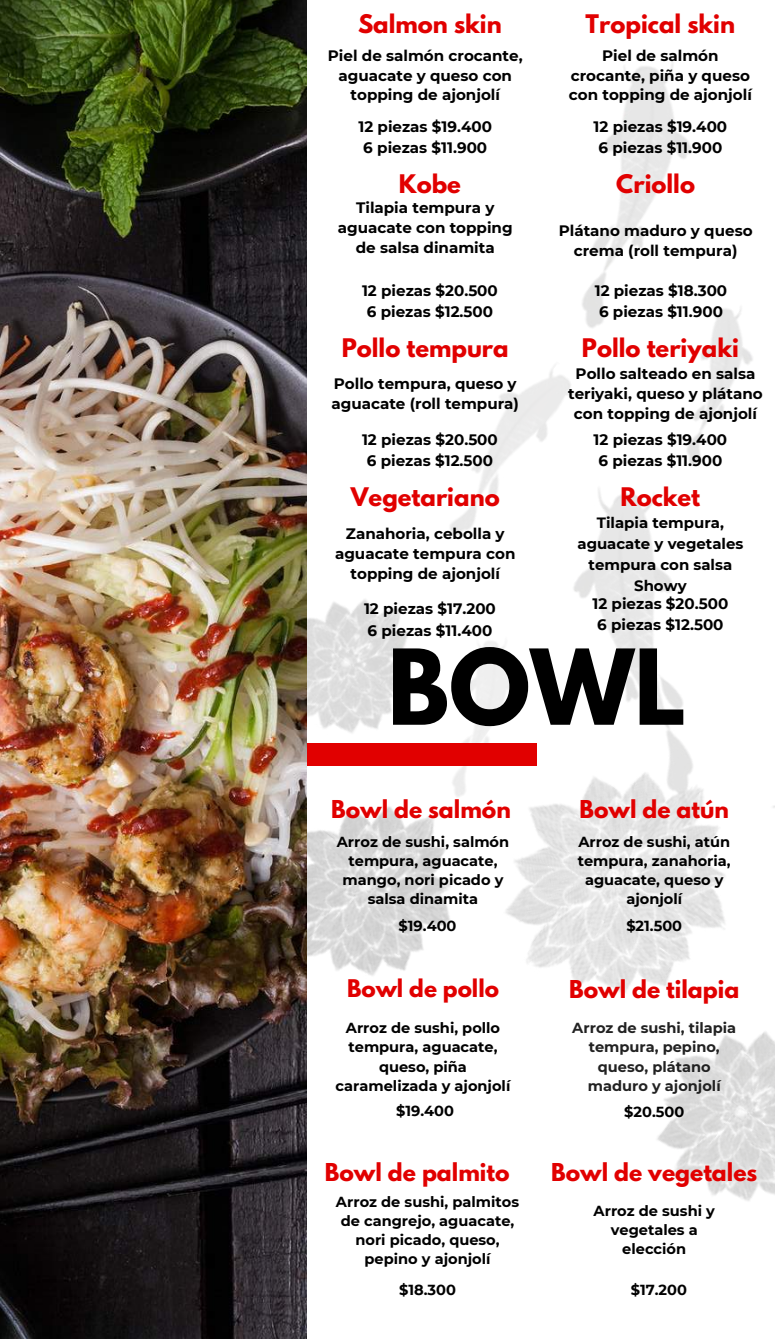
<style>
.page{position:relative;width:775px;height:1339px;background:#fff}
.page>*{position:absolute;margin:0;border:0;box-sizing:border-box;transform-origin:0 0}
.t1{font:700 92.58px "League Spartan";color:#000}
.t2{font:700 22.75px "League Spartan";color:#e10000}
.t3{font:700 21.88px "League Spartan";color:#e10000}
.t4{font:700 21.53px "League Spartan";color:#e10000}
.t5{font:700 15.05px/19.8px "Montserrat";color:#000;text-align:center}
.t6{font:700 14.88px/21px "Montserrat";color:#000;text-align:center}
.t7{font:700 14.53px/19.1px "Montserrat";color:#000;text-align:center}
.t8{font:700 14.53px/19.1px "Montserrat";color:#222;text-align:center}
</style>
<div class="page">
<img style="left:306px;top:62px;width:468px;height:1277px">
<div style="left:0;top:743px;width:536px;height:23px;background:#e10000"></div>
<img style="left:306px;top:0;width:32px;height:1114px">
<img style="left:0;top:0;width:306px;height:1339px">
<h2 class="t2" style="left:358px;top:12px;width:145px">Salmon skin</h2>
<p class="t5" style="left:328px;top:45px;width:196px">Piel de salmón crocante, aguacate y queso con topping de ajonjolí</p>
<h2 class="t2" style="left:585px;top:12px;width:151px">Tropical skin</h2>
<p class="t5" style="left:568px;top:45px;width:184px">Piel de salmón crocante, piña y queso con topping de ajonjolí</p>
<p class="t5" style="left:358px;top:116px;width:135px;line-height:21.3px">12 piezas $19.400<br>6 piezas $11.900</p>
<p class="t5" style="left:593px;top:116px;width:135px;line-height:21.3px">12 piezas $19.400<br>6 piezas $11.900</p>
<h2 class="t2" style="left:399px;top:172px;width:64px">Kobe</h2>
<p class="t5" style="left:338px;top:198px;width:176px">Tilapia tempura y aguacate con topping de salsa dinamita</p>
<h2 class="t2" style="left:616px;top:172px;width:80px">Criollo</h2>
<p class="t5" style="left:558px;top:220px;width:195px">Plátano maduro y queso crema (roll tempura)</p>
<p class="t5" style="left:362px;top:280px;width:137px;line-height:21.3px">12 piezas $20.500<br>6 piezas $12.500</p>
<p class="t5" style="left:594px;top:280px;width:134px;line-height:21.3px;text-align:left">12 piezas $18.300<br>6 piezas $11.900</p>
<h2 class="t2" style="left:341px;top:336px;width:168px">Pollo tempura</h2>
<p class="t5" style="left:331px;top:374px;width:189px;text-align:left">Pollo tempura, queso y aguacate (roll tempura)</p>
<h2 class="t2" style="left:581px;top:336px;width:158px">Pollo teriyaki</h2>
<p class="t5" style="left:568px;top:364px;width:196px">Pollo salteado en salsa teriyaki, queso y plátano con topping de ajonjolí</p>
<p class="t5" style="left:362px;top:429px;width:137px;line-height:21.3px">12 piezas $20.500<br>6 piezas $12.500</p>
<p class="t5" style="left:593px;top:429px;width:135px;line-height:21.3px">12 piezas $19.400<br>6 piezas $11.900</p>
<h2 class="t2" style="left:351px;top:485px;width:150px">Vegetariano</h2>
<p class="t5" style="left:335px;top:523px;width:182px">Zanahoria, cebolla y aguacate tempura con topping de ajonjolí</p>
<h2 class="t2" style="left:620px;top:485px;width:81px">Rocket</h2>
<p class="t6" style="left:577px;top:512px;width:167px">Tilapia tempura, aguacate y vegetales tempura con salsa<br>Showy</p>
<p class="t5" style="left:364px;top:598px;width:133px;line-height:21.3px;text-align:left">12 piezas $17.200<br>6 piezas $11.400</p>
<p class="t5" style="left:592px;top:593px;width:137px;line-height:21.3px">12 piezas $20.500<br>6 piezas $12.500</p>
<h1 class="t1" style="left:387px;top:641px;width:300px">BOWL</h1>
<h3 class="t3" style="left:331px;top:798px;width:181px">Bowl de salmón</h3>
<p class="t7" style="left:337px;top:832px;width:174px">Arroz de sushi, salmón tempura, aguacate, mango, nori picado y salsa dinamita</p>
<h3 class="t3" style="left:579px;top:798px;width:151px">Bowl de atún</h3>
<p class="t7" style="left:577px;top:832px;width:154px">Arroz de sushi, atún tempura, zanahoria, aguacate, queso y ajonjolí</p>
<p class="t7" style="left:398px;top:916px;width:59px">$19.400</p>
<p class="t7" style="left:626px;top:916px;width:57px">$21.500</p>
<h3 class="t4" style="left:347px;top:978px;width:153px">Bowl de pollo</h3>
<h3 class="t3" style="left:569px;top:978px;width:172px">Bowl de tilapia</h3>
<p class="t7" style="left:335px;top:1018px;width:176px">Arroz de sushi, pollo tempura, aguacate, queso, piña caramelizada y ajonjolí</p>
<p class="t8" style="left:572px;top:1018px;width:165px">Arroz de sushi, tilapia tempura, pepino, queso, plátano maduro y ajonjolí</p>
<p class="t7" style="left:396px;top:1101px;width:59px">$19.400</p>
<p class="t7" style="left:624px;top:1102px;width:61px">$20.500</p>
<h3 class="t3" style="left:325px;top:1161px;width:186px">Bowl de palmito</h3>
<h3 class="t3" style="left:551px;top:1161px;width:207px">Bowl de vegetales</h3>
<p class="t7" style="left:336px;top:1192px;width:184px">Arroz de sushi, palmitos de cangrejo, aguacate, nori picado, queso, pepino y ajonjolí</p>
<p class="t7" style="left:593px;top:1201px;width:123px">Arroz de sushi y vegetales a elección</p>
<p class="t7" style="left:399px;top:1280px;width:58px">$18.300</p>
<p class="t7" style="left:630px;top:1280px;width:58px">$17.200</p>
</div>
